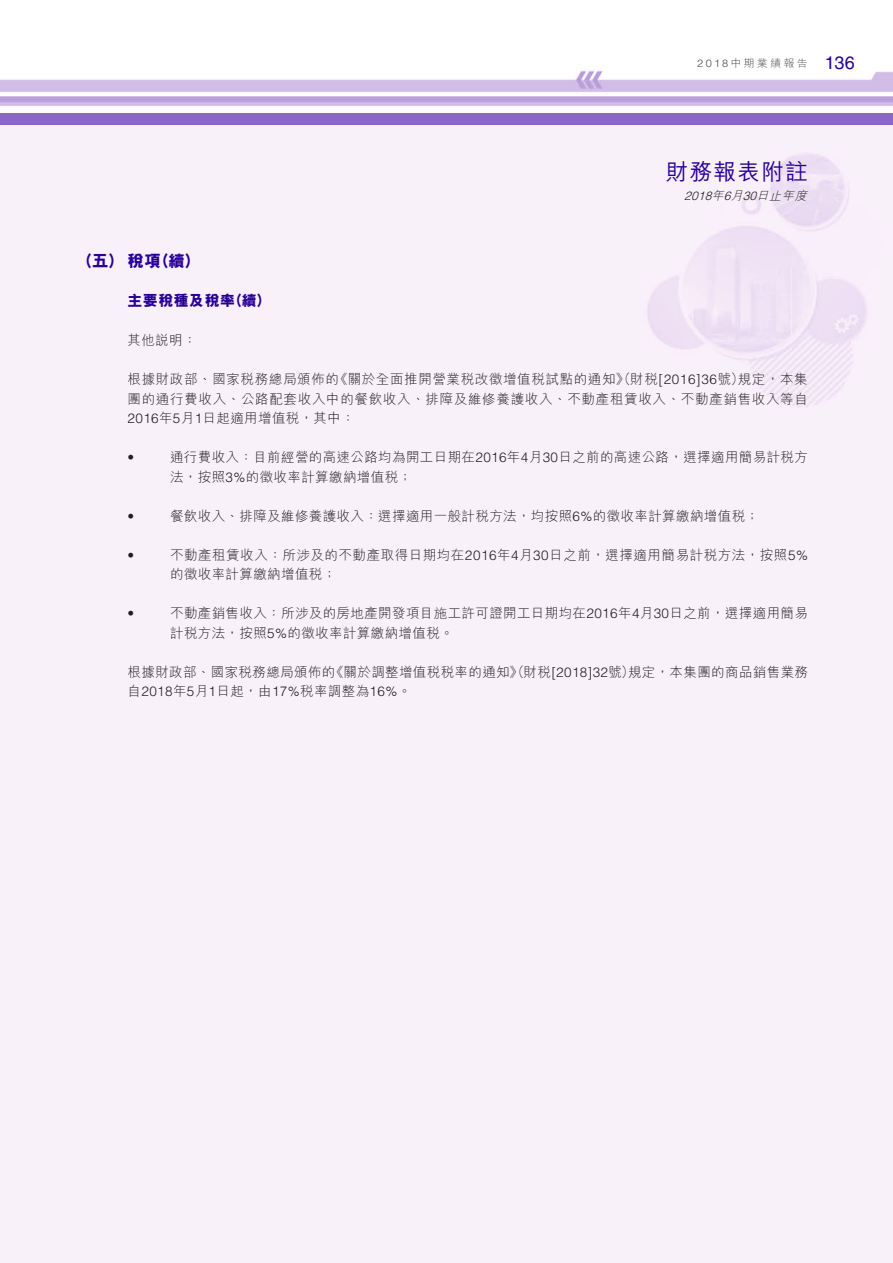
<style>
.page{position:relative;width:893px;height:1263px;background:#fff}
.page>*{position:absolute;margin:0;border:0;box-sizing:border-box;transform-origin:0 0}
.t1{font:500 22.5px "M Hei HK";letter-spacing:.065em;color:#290098}
.t2{font:18px "Helvetica LT Std";color:#290098}
.t3{font:800 16.5px "M Hei HK";color:#290098}
.t4{font:800 15px "M Hei HK";letter-spacing:.03em;color:#290098}
.t5{font:300 13.5px/19.5px "M Hei HK";letter-spacing:.03em;color:#231f20}
.t6{font:300 13.5px/19.5px "M Hei HK";letter-spacing:.05em;color:#231f20}
.t7{font:300 13.5px "Helvetica LT Std";color:#231f20}
.t8{font:italic 300 12px "M Hei HK";color:#231f20}
.t9{font:italic 300 12px "Helvetica LT Std";color:#231f20}
.t10{font:300 10.5px "M Hei HK";letter-spacing:.205em;color:#4b4c4d;scale:1.05 1}
.s1{font-family:"Helvetica LT Std"}
</style>
<div class="page">
<img style="left:0;top:70px;width:893px;height:36px">
<div style="left:0;top:113px;width:893px;height:11px;background:#8d68c2"></div>
<div style="left:0;top:124px;width:893px;height:1139px;background:#f8f1fa"></div>
<p class="t10" style="left:697px;top:58px;width:107px"><span class="s1">2018</span>中期業績報告</p>
<h2 class="t2" style="left:825px;top:52px;width:31px">136</h2>
<h1 class="t1" style="left:666px;top:156px;width:144px">財務報表附註</h1>
<p class="t3" style="left:77px;top:253px;width:86px">（五）稅項</p>
<p class="t3" style="left:153px;top:253px;width:48px">（續(</p>
<p class="t4" style="left:228px;top:293px;width:44px">（續(</p>
<p class="t4" style="left:128px;top:293px;width:109px">主要稅種及稅率</p>
<p class="t5" style="left:128px;top:330px;width:71px">其他說明：</p>
<p class="t8" style="left:756px;top:189px;width:55px">日止年度</p>
<p class="t8" style="left:711px;top:189px;width:17px">年</p>
<p class="t8" style="left:724px;top:189px;width:24px">月<span class="s1">6</span></p>
<p class="t9" style="left:684px;top:188px;width:33px">2018</p>
<p class="t9" style="left:743px;top:188px;width:19px">30</p>
<p class="t5" style="left:334px;top:369px;width:411px">《關於全面推開營業稅改徵增值稅試點的通知》（財稅<span class="s1">[2016]36</span>號）</p>
<p class="t5" style="left:738px;top:369px;width:72px">規定，本集</p>
<p class="t6" style="left:128px;top:369px;width:682px">根據財政部、國家稅務總局頒佈的<br>團的通行費收入、公路配套收入中的餐飲收入、排障及維修養護收入、不動產租賃收入、不動產銷售收入等自<br><span class="s1">2016</span>年 月<span class="s1">5 1</span>日起適用增值稅，其中：</p>
<p class="t5" style="left:170px;top:447px;width:639px">通行費收入：目前經營的高速公路均為開工日期在<span class="s1">2016</span>年 月<span class="s1">4 30</span>日之前的高速公路，選擇適用簡易計稅方</p>
<p class="t7" style="left:128px;top:449px;width:8px">•</p>
<p class="t7" style="left:128px;top:507px;width:8px">•</p>
<p class="t7" style="left:128px;top:546px;width:8px">•</p>
<p class="t7" style="left:128px;top:605px;width:8px">•</p>
<p class="t5" style="left:170px;top:467px;width:243px">法，按照<span class="s1">3%</span>的徵收率計算繳納增值稅;</p>
<p class="t5" style="left:170px;top:506px;width:590px">餐飲收入、排障及維修養護收入：選擇適用一般計稅方法，均按照<span class="s1">6%</span>的徵收率計算繳納增值稅;</p>
<p class="t5" style="left:170px;top:545px;width:639px">不動產租賃收入：所涉及的不動產取得日期均在<span class="s1">2016</span>年 月<span class="s1">4 30</span>日之前，選擇適用簡易計稅方法，按照<span class="s1">5%</span></p>
<p class="t5" style="left:170px;top:564px;width:168px">的徵收率計算繳納增值稅;</p>
<p class="t5" style="left:170px;top:603px;width:639px">不動產銷售收入：所涉及的房地產開發項目施工許可證開工日期均在<span class="s1">2016</span>年 月<span class="s1">4 30</span>日之前，選擇適用簡易</p>
<p class="t5" style="left:170px;top:623px;width:285px">計稅方法，按照<span class="s1">5%</span>的徵收率計算繳納增值稅。</p>
<p class="t5" style="left:331px;top:662px;width:479px">《關於調整增值稅稅率的通知》（財稅<span class="s1">[2018]32</span>號規定，本集團的商品銷售業務</p>
<p class="t5" style="left:621px;top:662px;width:15px">）</p>
<p class="t5" style="left:128px;top:662px;width:285px">根據財政部、國家稅務總局頒佈的<br>自<span class="s1">2018</span>年 月<span class="s1">5 1</span>日起，由<span class="s1">17%</span>稅率調整為<span class="s1">16%</span>。</p>
</div>
